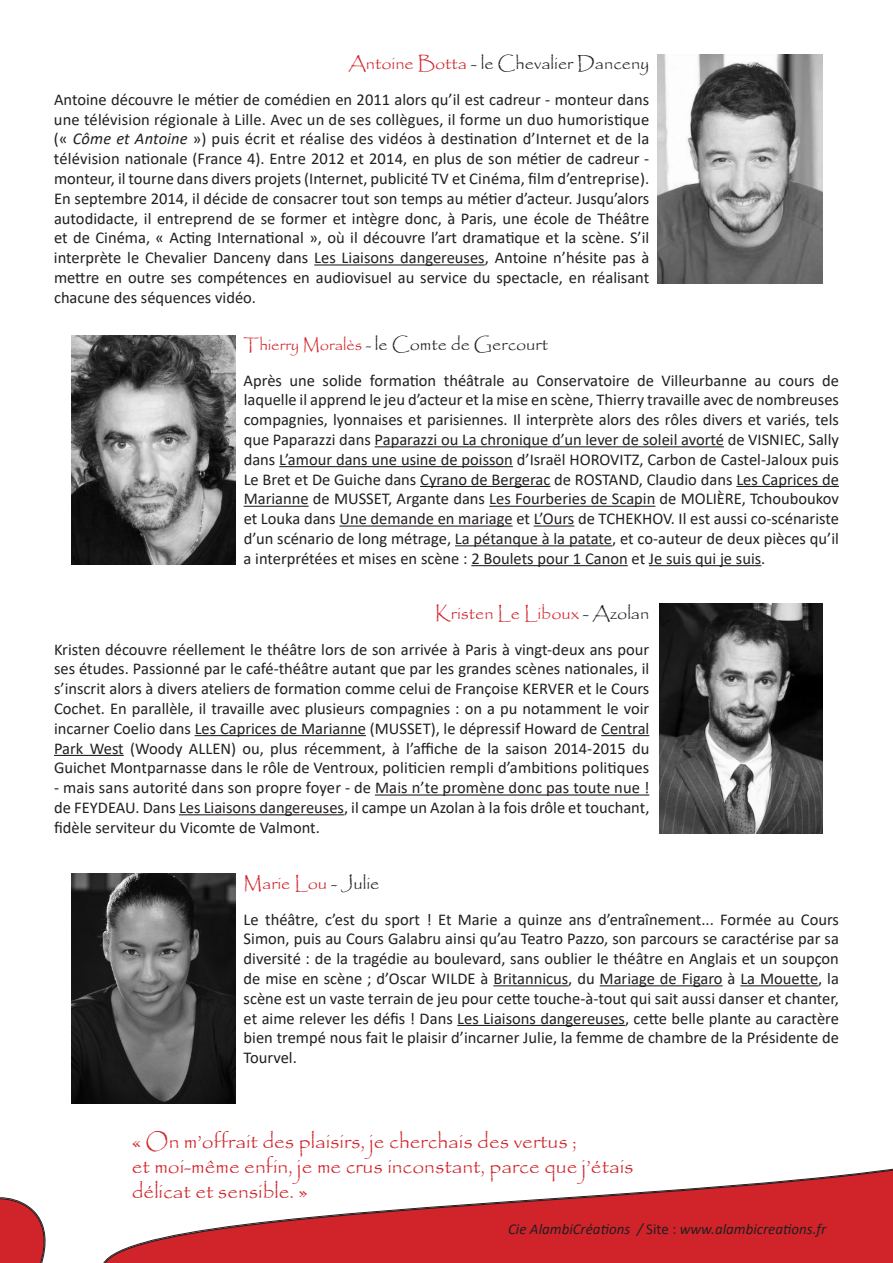
<style>
.page{position:relative;width:893px;height:1263px;background:#fff}
.page>*{position:absolute;margin:0;border:0;box-sizing:border-box;transform-origin:0 0}
.t1{font:21px/25.2px "Papyrus";color:#d1232a}
.t2{font:18px "Papyrus";color:#231f20}
.t3{font:18px "Papyrus";color:#d1232a}
.t4{font:16.5px/19.8px "Calibri";color:#231f20;text-align:justify}
.t5{font:italic 15px "Calibri";color:#231f20}
.s1{color:#d1232a}
.s2{font-style:italic}
.s3{font-size:16.5px;color:#d1232a}
.s4{font-size:16.5px}
.s5{color:#231f20}
.s6{font-style:normal}
</style>
<div class="page">
<svg style="left:135px;top:1103px;width:758px;height:160px"></svg>
<svg style="left:0;top:1103px;width:135px;height:160px"></svg>
<hr style="left:314px;top:264px;width:171px;height:1px;background:#231f20">
<hr style="left:375px;top:446px;width:349px;height:1px;background:#231f20">
<hr style="left:279px;top:466px;width:234px;height:1px;background:#231f20">
<hr style="left:420px;top:486px;width:130px;height:1px;background:#231f20">
<hr style="left:736px;top:486px;width:103px;height:1px;background:#231f20">
<hr style="left:244px;top:506px;width:65px;height:1px;background:#231f20">
<hr style="left:489px;top:506px;width:166px;height:1px;background:#231f20">
<hr style="left:339px;top:525px;width:174px;height:2px;background:#231f20">
<hr style="left:534px;top:525px;width:40px;height:2px;background:#231f20">
<hr style="left:455px;top:545px;width:157px;height:1px;background:#231f20">
<hr style="left:471px;top:565px;width:157px;height:1px;background:#231f20">
<hr style="left:649px;top:565px;width:112px;height:1px;background:#231f20">
<hr style="left:195px;top:735px;width:171px;height:1px;background:#231f20">
<hr style="left:601px;top:735px;width:48px;height:1px;background:#231f20">
<hr style="left:54px;top:755px;width:70px;height:1px;background:#231f20">
<hr style="left:375px;top:794px;width:274px;height:1px;background:#231f20">
<hr style="left:179px;top:814px;width:165px;height:1px;background:#231f20">
<hr style="left:493px;top:985px;width:75px;height:1px;background:#231f20">
<hr style="left:600px;top:985px;width:123px;height:1px;background:#231f20">
<hr style="left:740px;top:985px;width:78px;height:1px;background:#231f20">
<hr style="left:457px;top:1025px;width:168px;height:1px;background:#231f20">
<img style="left:71px;top:874px;width:165px;height:229px">
<img style="left:659px;top:604px;width:164px;height:229px">
<img style="left:71px;top:336px;width:165px;height:228px">
<img style="left:658px;top:54px;width:164px;height:230px">
<p class="t2" style="left:348px;top:52px;width:302px"><span class="s1">Antoine Botta</span> - le Chevalier Danceny</p>
<p class="t4" style="left:54px;top:89px;width:597px">Antoine découvre le métier de comédien en 2011 alors qu’il est cadreur - monteur dans une télévision régionale à Lille. Avec un de ses collègues, il forme un duo humoristique (« <span class="s2">Côme et Antoine</span> ») puis écrit et réalise des vidéos à destination d’Internet et de la télévision nationale (France 4). Entre 2012 et 2014, en plus de son métier de cadreur - monteur, il tourne dans divers projets (Internet, publicité TV et Cinéma, film d’entreprise).<br>En septembre 2014, il décide de consacrer tout son temps au métier d’acteur. Jusqu’alors autodidacte, il entreprend de se former et intègre donc, à Paris, une école de Théâtre et de Cinéma, « Acting International », où il découvre l’art dramatique et la scène. S’il interprète le Chevalier Danceny dans Les Liaisons dangereuses, Antoine n’hésite pas à mettre en outre ses compétences en audiovisuel au service du spectacle, en réalisant chacune des séquences vidéo.</p>
<p class="t2" style="left:244px;top:333px;width:306px"><span class="s3">Thierry Moralès</span> <span class="s4">-</span> le Comte de Gercourt</p>
<p class="t4" style="left:244px;top:370px;width:597px">Après une solide formation théâtrale au Conservatoire de Villeurbanne au cours de laquelle il apprend le jeu d’acteur et la mise en scène, Thierry travaille avec de nombreuses compagnies, lyonnaises et parisiennes. Il interprète alors des rôles divers et variés, tels que Paparazzi dans Paparazzi ou La chronique d’un lever de soleil avorté de VISNIEC, Sally dans L’amour dans une usine de poisson d’Israël HOROVITZ, Carbon de Castel-Jaloux puis Le Bret et De Guiche dans Cyrano de Bergerac de ROSTAND, Claudio dans Les Caprices de Marianne de MUSSET, Argante dans Les Fourberies de Scapin de MOLIÈRE, Tchouboukov et Louka dans Une demande en mariage et L’Ours de TCHEKHOV. Il est aussi co-scénariste d’un scénario de long métrage, La pétanque à la patate, et co-auteur de deux pièces qu’il a interprétées et mises en scène : 2 Boulets pour 1 Canon et Je suis qui je suis.</p>
<p class="t3" style="left:435px;top:602px;width:216px">Kristen Le Liboux <span class="s5">- Azolan</span></p>
<p class="t4" style="left:54px;top:639px;width:597px">Kristen découvre réellement le théâtre lors de son arrivée à Paris à vingt-deux ans pour ses études. Passionné par le café-théâtre autant que par les grandes scènes nationales, il s’inscrit alors à divers ateliers de formation comme celui de Françoise KERVER et le Cours Cochet. En parallèle, il travaille avec plusieurs compagnies : on a pu notamment le voir incarner Coelio dans Les Caprices de Marianne (MUSSET), le dépressif Howard de Central Park West (Woody ALLEN) ou, plus récemment, à l’affiche de la saison 2014-2015 du Guichet Montparnasse dans le rôle de Ventroux, politicien rempli d’ambitions politiques</p>
<p class="t4" style="left:54px;top:777px;width:597px">- mais sans autorité dans son propre foyer - de Mais n’te promène donc pas toute nue ! de FEYDEAU. Dans Les Liaisons dangereuses, il campe un Azolan à la fois drôle et touchant, fidèle serviteur du Vicomte de Valmont.</p>
<p class="t3" style="left:244px;top:872px;width:137px">Marie Lou <span class="s5">- Julie</span></p>
<p class="t4" style="left:244px;top:909px;width:597px">Le théâtre, c’est du sport ! Et Marie a quinze ans d’entraînement... Formée au Cours Simon, puis au Cours Galabru ainsi qu’au Teatro Pazzo, son parcours se caractérise par sa diversité : de la tragédie au boulevard, sans oublier le théâtre en Anglais et un soupçon de mise en scène ; d’Oscar WILDE à Britannicus, du Mariage de Figaro à La Mouette, la scène est un vaste terrain de jeu pour cette touche-à-tout qui sait aussi danser et chanter, et aime relever les défis ! Dans Les Liaisons dangereuses, cette belle plante au caractère bien trempé nous fait le plaisir d’incarner Julie, la femme de chambre de la Présidente de Tourvel.</p>
<p class="t1" style="left:132px;top:1128px;width:503px">« On m’offrait des plaisirs, je cherchais des vertus ;<br>et moi-même enfin, je me crus inconstant, parce que j’étais délicat et sensible. »</p>
<p class="t5" style="left:508px;top:1219px;width:320px">Cie AlambiCréations / <span class="s6">Site :</span> www.alambicreations.fr</p>
</div>
